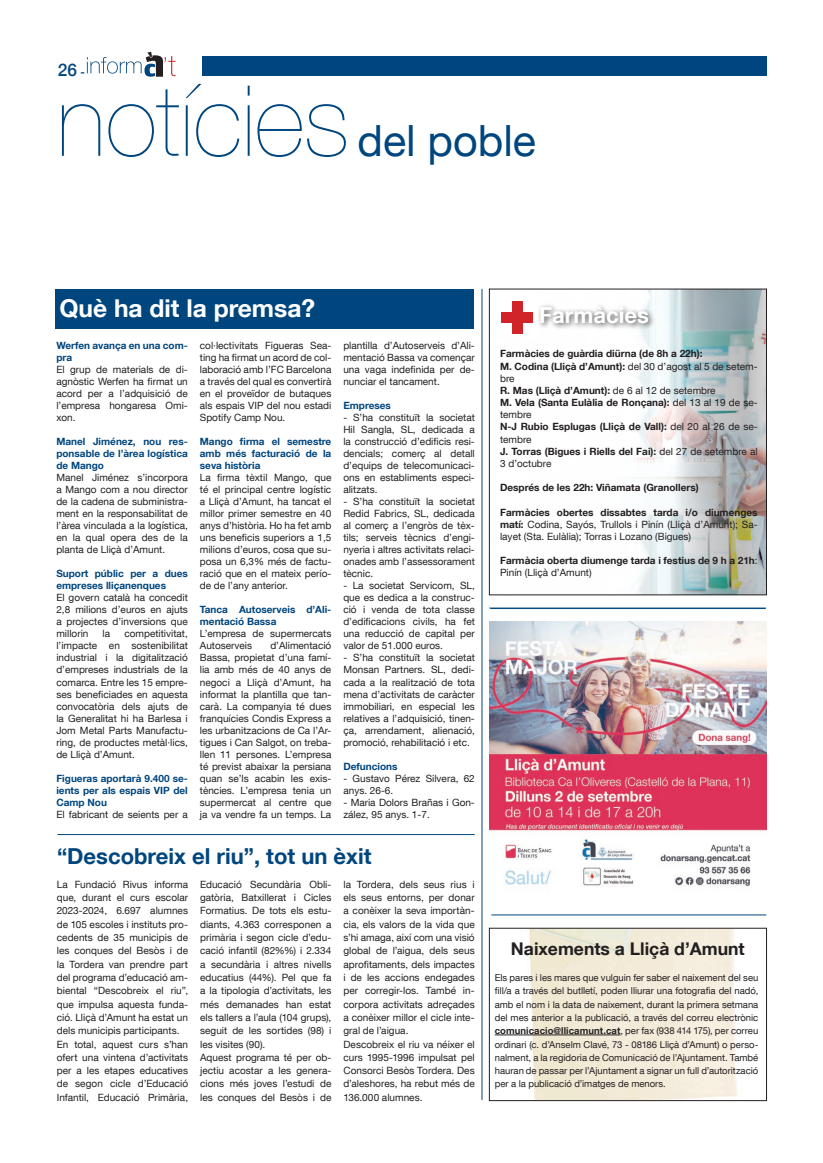
<style>
.page{position:relative;width:823px;height:1163px;background:#fff}
.page>*{position:absolute;margin:0;border:0;box-sizing:border-box;transform-origin:0 0}
.t1{font:200 98.2px "Helvetica Neue LT Com";color:#00467e}
.t2{font:43px "Helvetica Neue LT Com";color:#00467e}
.t3{font:700 24.6px "Helvetica Neue LT Com";color:#fff}
.t4{font:700 22.1px "Helvetica Neue LT Com";color:#fff}
.Titulars{font:700 22px "Helvetica Neue LT Com";color:#00467e}
.t5{font:700 17.5px "Helvetica Neue LT Com";color:#231f20}
.t6{font:500 17.3px "Helvetica Neue";color:#00467e}
.TEXTO{font:10px/12px "Helvetica Neue LT Com";color:#231f20;text-align:justify}
.t7{font:700 10px/12.2px "Helvetica Neue LT Com";color:#231f20}
.TEXTO-2{font:700 10px/12px "Helvetica Neue LT Com";color:#00467e}
.TEXTO-3{font:9.5px/13.3px "Helvetica Neue LT Com";color:#231f20;text-align:justify}
.s1{font-size:11.5px}
.s2{font-weight:700}
.s3{font-weight:400}
</style>
<div class="page">
<div style="left:202px;top:57px;width:563px;height:19px;background:#00467e"></div>
<svg style="left:87px;top:52px;width:88px;height:25px"></svg>
<div style="left:56px;top:289px;width:417px;height:39px;background:#00467e"></div>
<hr style="left:481px;top:289px;width:1px;height:810px;background:#00467e">
<hr style="left:489px;top:607px;width:276px;height:1px;background:#00467e">
<img style="left:489px;top:621px;width:277px;height:266px">
<img style="left:494px;top:929px;width:243px;height:169px">
<div style="left:489px;top:927px;width:277px;height:173px;border:1px solid #231f20"></div>
<hr style="left:494px;top:1034px;width:126px;height:1px;background:#231f20">
<hr style="left:491px;top:914px;width:274px;height:1px;background:#00467e">
<img style="left:512px;top:291px;width:252px;height:302px">
<div style="left:489px;top:289px;width:277px;height:306px;border:1px solid #231f20"></div>
<div style="left:536px;top:303px;width:119px;height:27px;background:#231f20;opacity:.75"></div>
<div style="left:511px;top:312px;width:11px;height:11px;background:#d1232a"></div>
<div style="left:511px;top:301px;width:11px;height:11px;background:#d1232a"></div>
<div style="left:511px;top:323px;width:11px;height:10px;background:#d1232a"></div>
<div style="left:522px;top:312px;width:10px;height:11px;background:#d1232a"></div>
<div style="left:500px;top:312px;width:11px;height:11px;background:#d1232a"></div>
<hr style="left:490px;top:608px;width:275px;height:1px;background:#00467e">
<hr style="left:57px;top:834px;width:417px;height:1px;background:#00467e">
<h3 class="t6" style="left:58px;top:56px;width:28px">26 <span class="s1">-</span></h3>
<p class="t1" style="left:56px;top:64px;width:294px">notícies</p>
<p class="t2" style="left:357px;top:114px;width:180px">del poble</p>
<p class="t3" style="left:59px;top:292px;width:257px">Què ha dit la premsa?</p>
<p class="TEXTO-2" style="left:56px;top:339px;width:133px">Werfen avança en una com&shy;pra</p>
<p class="TEXTO" style="left:56px;top:363px;width:133px">El grup de materials de di&shy;agnòstic Werfen ha firmat un acord per a l’adquisició de l’empresa hongaresa Omi&shy;xon.</p>
<p class="TEXTO-2" style="left:56px;top:435px;width:133px;text-align:justify">Manel Jiménez, nou res&shy;ponsable de l’àrea logística de Mango</p>
<p class="TEXTO" style="left:56px;top:471px;width:133px">Manel Jiménez s’incorpora a Mango com a nou director de la cadena de subministra&shy;ment en la responsabilitat de l’àrea vinculada a la logística, en la qual opera des de la planta de Lliçà d’Amunt.</p>
<p class="TEXTO-2" style="left:56px;top:567px;width:133px">Suport públic per a dues empreses lliçanenques</p>
<p class="TEXTO" style="left:56px;top:591px;width:133px">El govern català ha concedit 2,8 milions d’euros en ajuts a projectes d’inversions que millorin</p>
<p class="TEXTO" style="left:56px;top:627px;width:133px;text-indent:68px">competitivitat, l’impacte en sostenibilitat industrial i la digitalització d’empreses industrials de la comarca. Entre les 15 empre&shy;ses beneficiades en aquesta convocatòria dels ajuts de la Generalitat hi ha Barlesa i Jom Metal Parts Manufactu&shy;ring, de productes metàl·lics, de Lliçà d’Amunt.</p>
<p class="TEXTO-2" style="left:56px;top:771px;width:133px;text-align:justify">Figueras aportarà 9.400 se&shy;ients per als espais VIP del Camp Nou</p>
<p class="TEXTO" style="left:56px;top:807px;width:133px">El fabricant de seients per a</p>
<p class="TEXTO" style="left:103px;top:627px;width:9px">la</p>
<p class="TEXTO" style="left:200px;top:339px;width:133px">col·lectivitats Figueras Sea&shy;ting ha firmat un acord de col· laboració amb l’FC Barcelona a través del qual es convertirà en el proveïdor de butaques als espais VIP del nou estadi Spotify Camp Nou.</p>
<p class="TEXTO-2" style="left:200px;top:435px;width:133px;text-align:justify">Mango firma el semestre amb més facturació de la seva història</p>
<p class="TEXTO" style="left:200px;top:471px;width:133px">La firma tèxtil Mango, que té el principal centre logístic a Lliçà d’Amunt, ha tancat el millor primer semestre en 40 anys d’història. Ho ha fet amb uns beneficis superiors a 1,5 milions d’euros, cosa que su&shy;posa un 6,3% més de factu&shy;ració que en el mateix perío&shy;de de l’any anterior.</p>
<p class="TEXTO-2" style="left:200px;top:603px;width:133px">Tanca Autoserveis d’Ali&shy;mentació Bassa</p>
<p class="TEXTO" style="left:200px;top:627px;width:133px">L’empresa de supermercats<br>Autoserveis</p>
<p class="TEXTO" style="left:200px;top:639px;width:133px;text-indent:70px">d’Alimentació Bassa, propietat d’una famí&shy;lia amb més de 40 anys de negoci a Lliçà d’Amunt, ha informat la plantilla que tan&shy;carà. La companyia té dues franquícies Condis Express a les urbanitzacions de Ca l’Ar&shy;tigues i Can Salgot, on treba&shy;llen 11 persones. L’empresa té previst abaixar la persiana quan se’ls acabin les exis&shy;tències. L’empresa tenia un supermercat al centre que ja va vendre fa un temps. La</p>
<p class="TEXTO" style="left:343px;top:339px;width:133px">plantilla d’Autoserveis d’Ali&shy;mentació Bassa va començar una vaga indefinida per de&shy;nunciar el tancament.</p>
<p class="TEXTO-2" style="left:343px;top:399px;width:49px">Empreses</p>
<p class="TEXTO" style="left:343px;top:411px;width:133px">- S’ha constituït la societat Hil Sangla, SL, dedicada a la construcció d’edificis resi&shy;dencials; comerç al detall d’equips de telecomunicaci&shy;ons en establiments especi&shy;alitzats.</p>
<p class="TEXTO" style="left:343px;top:495px;width:133px">- S’ha constituït la societat Redid Fabrics, SL, dedicada al comerç a l’engròs de tèx&shy;tils; serveis tècnics d’engi&shy;nyeria i altres activitats relaci&shy;onades amb l’assessorament tècnic.</p>
<p class="TEXTO" style="left:343px;top:579px;width:133px">- La societat Servicom, SL, que es dedica a la construc&shy;ció i venda de tota classe d’edificacions civils, ha fet una reducció de capital per valor de 51.000 euros.</p>
<p class="TEXTO" style="left:343px;top:651px;width:133px">- S’ha constituït la societat Monsan Partners. SL, dedi&shy;cada a la realització de tota mena d’activitats de caràcter immobiliari, en especial les relatives a l’adquisició, tinen&shy;ça, arrendament, alienació, promoció, rehabilitació i etc.</p>
<p class="TEXTO-2" style="left:343px;top:759px;width:56px">Defuncions</p>
<p class="TEXTO" style="left:343px;top:771px;width:133px">- Gustavo Pérez Silvera, 62 anys. 26-6.</p>
<p class="TEXTO" style="left:343px;top:795px;width:133px">- Maria Dolors Brañas i Gon&shy;zález, 95 anys. 1-7.</p>
<p class="Titulars" style="left:57px;top:842px;width:316px">“Descobreix el riu”, tot un èxit</p>
<p class="TEXTO" style="left:57px;top:877px;width:133px;line-height:13.3px">La Fundació Rivus informa que, durant el curs escolar 2023-2024, 6.697 alumnes de 105 escoles i instituts pro&shy;cedents de 35 municipis de les conques del Besòs i de la Tordera van prendre part del programa d’educació am&shy;biental “Descobreix el riu”, que impulsa aquesta funda&shy;ció. Lliçà d’Amunt ha estat un dels municipis participants.</p>
<p class="TEXTO" style="left:57px;top:1036px;width:133px;line-height:13.3px">En total, aquest curs s’han ofert una vintena d’activitats per a les etapes educatives de segon cicle d’Educació Infantil, Educació Primària,</p>
<p class="TEXTO" style="left:200px;top:877px;width:133px;line-height:13.3px">Educació Secundària Obli&shy;gatòria, Batxillerat i Cicles Formatius. De tots els estu&shy;diants, 4.363 corresponen a primària i segon cicle d’edu&shy;cació infantil (82%%) i 2.334 a secundària i altres nivells educatius (44%). Pel que fa a la tipologia d’activitats, les més demanades han estat els tallers a l’aula (104 grups), seguit de les sortides (98) i les visites (90).</p>
<p class="TEXTO" style="left:200px;top:1050px;width:133px;line-height:13.3px">Aquest programa té per ob&shy;jectiu acostar a les genera&shy;cions més joves l’estudi de les conques del Besòs i de</p>
<p class="TEXTO" style="left:343px;top:877px;width:133px;line-height:13.3px">la Tordera, dels seus rius i els seus entorns, per donar a conèixer la seva importàn&shy;cia, els valors de la vida que s’hi amaga, així com una visió global de l’aigua, dels seus aprofitaments, dels impactes i de les accions endegades per corregir-los. També in&shy;corpora activitats adreçades a conèixer millor el cicle inte&shy;gral de l’aigua.</p>
<p class="TEXTO" style="left:343px;top:1036px;width:133px;line-height:13.3px">Descobreix el riu va néixer el curs 1995-1996 impulsat pel Consorci Besòs Tordera. Des d’aleshores, ha rebut més de 136.000 alumnes.</p>
<p class="t4" style="left:538px;top:300px;width:111px">Farmàcies</p>
<p class="t7" style="left:499px;top:347px;width:204px">Farmàcies de guàrdia diürna (de 8h a 22h):</p>
<p class="TEXTO" style="left:499px;top:359px;width:259px"><span class="s2">M. Codina (Lliçà d’Amunt):</span> del 30 d’agost al 5 de setem&shy;bre</p>
<p class="t7" style="left:499px;top:384px;width:217px">R. Mas (Lliçà d’Amunt): <span class="s3">de 6 al 12 de setembre</span></p>
<p class="t7" style="left:499px;top:396px;width:259px">M. Vela (Santa Eulàlia de Ronçana): <span class="s3">del 13 al 19 de se&shy;tembre</span></p>
<p class="t7" style="left:499px;top:420px;width:259px">N-J Rubio Esplugas (Lliçà de Vall): <span class="s3">del 20 al 26 de se&shy;tembre</span></p>
<p class="t7" style="left:499px;top:444px;width:259px">J. Torras (Bigues i Riells del Fai): <span class="s3">del 27 de setembre al<br>3 d’octubre</span></p>
<p class="t7" style="left:499px;top:481px;width:200px">Després de les 22h: Viñamata (Granollers)</p>
<p class="TEXTO" style="left:499px;top:505px;width:259px"><span class="s2">Farmàcies obertes dissabtes tarda i/o diumenges matí:</span> Codina, Sayós, Trullols i Pinín (Lliçà d’Amunt); Sa&shy;layet (Sta. Eulàlia); Torras i Lozano (Bigues)</p>
<p class="t7" style="left:499px;top:554px;width:259px">Farmàcia oberta diumenge tarda i festius de 9 h a 21h<span class="s3">:<br>Pinín (Lliçà d’Amunt)</span></p>
<p class="t5" style="left:510px;top:937px;width:235px">Naixements a Lliçà d’Amunt</p>
<p class="TEXTO-3" style="left:494px;top:970px;width:265px">Els pares i les mares que vulguin fer saber el naixement del seu fill/a a través del butlletí, poden lliurar una fotografia del nadó, amb el nom i la data de naixement, durant la primera setmana del mes anterior a la publicació, a través del correu electrònic <span class="s2">comunicacio@llicamunt.cat</span>, per fax (938 414 175), per correu ordinari (c. d’Anselm Clavé, 73 - 08186 Lliçà d’Amunt) o perso&shy;nalment, a la regidoria de Comunicació de l’Ajuntament. També hauran de passar per l’Ajuntament a signar un full d’autorització per a la publicació d’imatges de menors.</p>
</div>
